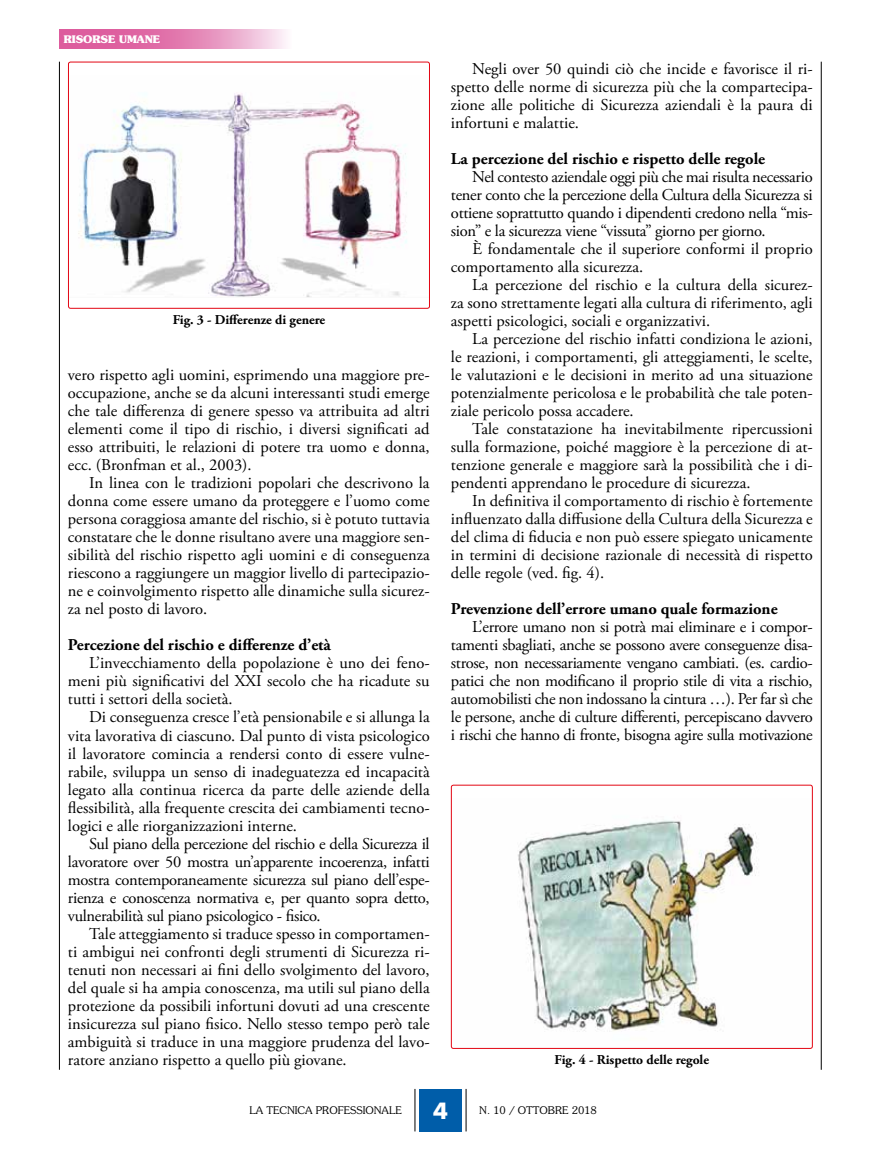
<style>
.page{position:relative;width:881px;height:1174px;background:#fff}
.page>*{position:absolute;margin:0;border:0;box-sizing:border-box;transform-origin:0 0}
.t1{font:700 21.75px "Futura Std";color:#fff}
.t2{font:16.5px/18px "Adobe Garamond Pro";color:#000;text-align:justify}
.t3{font:700 16.5px "Adobe Garamond Pro";color:#000}
.t4{font:700 13.5px "Adobe Garamond Pro";color:#000}
.t5{font:300 10.5px "Souvenir Std";color:#000}
.t6{font:700 10.5px "Souvenir Std";color:#fff}
</style>
<div class="page">
<svg style="left:59px;top:29px;width:227px;height:20px;background:#e486b7"></svg>
<div style="left:419px;top:1089px;width:42px;height:42px;background:#005da9"></div>
<hr style="left:414px;top:1089px;width:1px;height:42px;background:#000">
<hr style="left:465px;top:1089px;width:1px;height:42px;background:#000">
<hr style="left:820px;top:62px;width:1px;height:1007px;background:#000">
<hr style="left:59px;top:62px;width:1px;height:1007px;background:#000">
<img style="left:78px;top:93px;width:329px;height:205px">
<div style="left:68px;top:62px;width:361px;height:247px;border:1px solid #e30613;border-radius:2px"></div>
<img style="left:451px;top:820px;width:361px;height:228px">
<div style="left:451px;top:784px;width:361px;height:264px;border:1px solid #e30613;border-radius:2px"></div>
<p class="t6" style="left:64px;top:32px;width:98px">RISORSE UMANE</p>
<p class="t4" style="left:173px;top:312px;width:154px">Fig. 3 - Differenze di genere</p>
<p class="t2" style="left:68px;top:367px;width:363px">vero rispetto agli uomini, esprimendo una maggiore pre&shy;occupazione, anche se da alcuni interessanti studi emerge che tale differenza di genere spesso va attribuita ad altri elementi come il tipo di rischio, i diversi significati ad esso attribuiti, le relazioni di potere tra uomo e donna, ecc. (Bronfman et al., 2003).</p>
<p class="t2" style="left:68px;top:475px;width:363px;text-indent:21px">In linea con le tradizioni popolari che descrivono la donna come essere umano da proteggere e l’uomo come persona coraggiosa amante del rischio, si è potuto tuttavia constatare che le donne risultano avere una maggiore sen&shy;sibilità del rischio rispetto agli uomini e di conseguenza riescono a raggiungere un maggior livello di partecipazio&shy;ne e coinvolgimento rispetto alle dinamiche sulla sicurez&shy;za nel posto di lavoro.</p>
<p class="t3" style="left:68px;top:635px;width:264px">Percezione del rischio e differenze d’età</p>
<p class="t2" style="left:68px;top:655px;width:363px;text-indent:21px">L’invecchiamento della popolazione è uno dei feno&shy;meni più significativi del XXI secolo che ha ricadute su tutti i settori della società.</p>
<p class="t2" style="left:68px;top:709px;width:363px;text-indent:21px">Di conseguenza cresce l’età pensionabile e si allunga la vita lavorativa di ciascuno. Dal punto di vista psicologico il lavoratore comincia a rendersi conto di essere vulne&shy;rabile, sviluppa un senso di inadeguatezza ed incapacità legato alla continua ricerca da parte delle aziende della flessibilità, alla frequente crescita dei cambiamenti tecno&shy;logici e alle riorganizzazioni interne.</p>
<p class="t2" style="left:68px;top:835px;width:363px;text-indent:21px">Sul piano della percezione del rischio e della Sicurezza il lavoratore over 50 mostra un’apparente incoerenza, infatti mostra contemporaneamente sicurezza sul piano dell’espe&shy;rienza e conoscenza normativa e, per quanto sopra detto, vulnerabilità sul piano psicologico - fisico.</p>
<p class="t2" style="left:68px;top:925px;width:363px;text-indent:21px">Tale atteggiamento si traduce spesso in comportamen&shy;ti ambigui nei confronti degli strumenti di Sicurezza ri&shy;tenuti non necessari ai fini dello svolgimento del lavoro, del quale si ha ampia conoscenza, ma utili sul piano della protezione da possibili infortuni dovuti ad una crescente insicurezza sul piano fisico. Nello stesso tempo però tale ambiguità si traduce in una maggiore prudenza del lavo&shy;ratore anziano rispetto a quello più giovane.</p>
<p class="t2" style="left:451px;top:60px;width:363px;text-indent:21px">Negli over 50 quindi ciò che incide e favorisce il ri&shy;spetto delle norme di sicurezza più che la compartecipa&shy;zione alle politiche di Sicurezza aziendali è la paura di infortuni e malattie.</p>
<p class="t3" style="left:451px;top:149px;width:315px">La percezione del rischio e rispetto delle regole</p>
<p class="t2" style="left:451px;top:168px;width:363px;text-indent:21px">Nel contesto aziendale oggi più che mai risulta necessario tener conto che la percezione della Cultura della Sicurezza si ottiene soprattutto quando i dipendenti credono nella “mis&shy;sion” e la sicurezza viene “vissuta” giorno per giorno.</p>
<p class="t2" style="left:451px;top:240px;width:363px;text-indent:21px">È fondamentale che il superiore conformi il proprio comportamento alla sicurezza.</p>
<p class="t2" style="left:451px;top:276px;width:363px;text-indent:21px">La percezione del rischio e la cultura della sicurez&shy;za sono strettamente legati alla cultura di riferimento, agli aspetti psicologici, sociali e organizzativi.</p>
<p class="t2" style="left:451px;top:330px;width:363px;text-indent:21px">La percezione del rischio infatti condiziona le azioni, le reazioni, i comportamenti, gli atteggiamenti, le scelte, le valutazioni e le decisioni in merito ad una situazione potenzialmente pericolosa e le probabilità che tale poten&shy;ziale pericolo possa accadere.</p>
<p class="t2" style="left:451px;top:420px;width:363px;text-indent:21px">Tale constatazione ha inevitabilmente ripercussioni sulla formazione, poiché maggiore è la percezione di at&shy;tenzione generale e maggiore sarà la possibilità che i di&shy;pendenti apprendano le procedure di sicurezza.</p>
<p class="t2" style="left:451px;top:492px;width:363px;text-indent:21px">In definitiva il comportamento di rischio è fortemente influenzato dalla diffusione della Cultura della Sicurezza e del clima di fiducia e non può essere spiegato unicamente in termini di decisione razionale di necessità di rispetto delle regole (ved. fig. 4).</p>
<p class="t3" style="left:451px;top:599px;width:328px">Prevenzione dell’errore umano quale formazione</p>
<p class="t2" style="left:451px;top:618px;width:363px;text-indent:21px">L’errore umano non si potrà mai eliminare e i compor&shy;tamenti sbagliati, anche se possono avere conseguenze disa&shy;strose, non necessariamente vengano cambiati. (es. cardio&shy;patici che non modificano il proprio stile di vita a rischio, automobilisti che non indossano la cintura …). Per far sì che le persone, anche di culture differenti, percepiscano davvero i rischi che hanno di fronte, bisogna agire sulla motivazione</p>
<p class="t4" style="left:554px;top:1052px;width:156px">Fig. 4 - Rispetto delle regole</p>
<p class="t5" style="left:249px;top:1104px;width:154px">LA TECNICA PROFESSIONALE</p>
<h1 class="t1" style="left:433px;top:1096px;width:16px">4</h1>
<p class="t5" style="left:479px;top:1104px;width:119px">N. 10 / OTTOBRE 2018</p>
</div>
